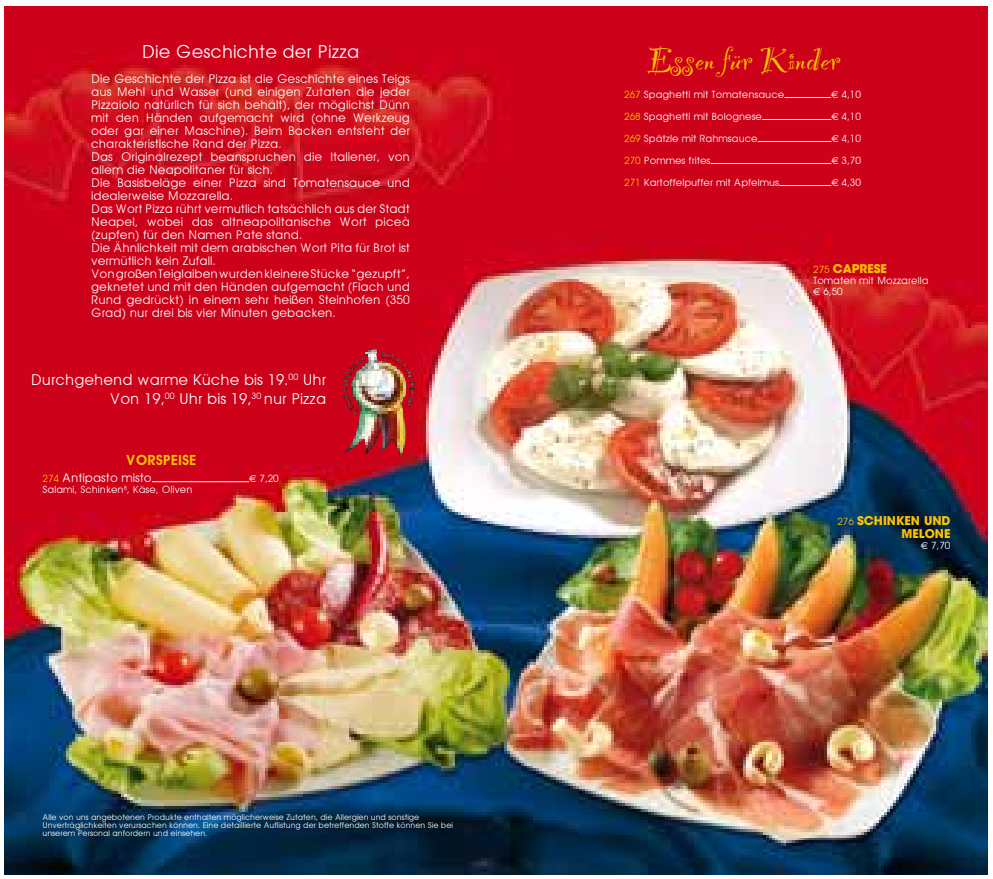
<style>
.page{position:relative;width:993px;height:879px;background:#fff}
.page>*{position:absolute;margin:0;border:0;box-sizing:border-box;transform-origin:0 0}
.t1{font:40px "Party Let Plain";color:#fcc400}
.t2{font:18px "Avant Garde";color:#fff}
.t3{font:15px/19px "Avant Garde";color:#fff;text-align:right}
.t4{font:600 14px "Avant Garde";color:#fcc400}
.t5{font:12px/13px "Avant Garde";color:#fff}
.t6{font:700 12px/13px "ITC Avant Garde Std";color:#fcc400;text-align:right}
.t7{font:10px/11px "Avant Garde";color:#fff}
.t8{font:8px/8px "Avant Garde";color:#fff}
.s1{font-size:10px;color:#fcc400}
.s2{font-family:"Euro Sans"}
.s3{color:#fcc400}
.s4{font-family:"Avant Garde";font-weight:400;font-size:10px}
</style>
<div class="page">
<img style="left:4px;top:7px;width:982px;height:868px">
<img style="left:353px;top:349px;width:21px;height:25px">
<hr style="left:784px;top:97px;width:46px;height:1px;background:#fff">
<hr style="left:761px;top:119px;width:70px;height:1px;background:#fff">
<hr style="left:757px;top:141px;width:74px;height:1px;background:#fff">
<hr style="left:710px;top:163px;width:121px;height:1px;background:#fff">
<hr style="left:779px;top:185px;width:52px;height:1px;background:#fff">
<hr style="left:152px;top:481px;width:97px;height:1px;background:#fff">
<h2 class="t2" style="left:142px;top:41px;width:219px">Die Geschichte der Pizza</h2>
<p class="t5" style="left:91px;top:72px;width:320px">Die Geschichte der Pizza ist die Geschichte eines Teigs aus Mehl und Wasser (und einigen Zutaten die jeder Pizzaiolo natürlich für sich behält), der möglichst Dünn mit den Händen aufgemacht wird (ohne Werkzeug oder gar einer Maschine). Beim Backen entsteht der charakteristische Rand der Pizza.<br>Das Originalrezept beanspruchen die Italiener, von allem die Neapolitaner für sich.<br>Die Basisbeläge einer Pizza sind Tomatensauce und idealerweise Mozzarella.<br>Das Wort Pizza rührt vermutlich tatsächlich aus der Stadt Neapel, wobei das altneapolitanische Wort piceà (zupfen) für den Namen Pate stand.<br>Die Ähnlichkeit mit dem arabischen Wort Pita für Brot ist vermütlich kein Zufall.<br>Von großen Teiglaiben wurden kleinere Stücke “gezupft”, geknetet und mit den Händen aufgemacht (Flach und Rund gedrückt) in einem sehr heißen Steinhofen (350<br>Grad) nur drei bis vier Minuten gebacken.</p>
<p class="t3" style="left:31px;top:370px;width:297px">Durchgehend warme Küche bis 19.<sup>00</sup> Uhr<br>Von 19,<sup>00</sup> Uhr bis 19,<sup>30</sup> nur Pizza</p>
<p class="t4" style="left:126px;top:452px;width:72px">VORSPEISE</p>
<p class="t5" style="left:43px;top:471px;width:111px"><span class="s1">274</span> Antipasto misto</p>
<p class="t7" style="left:249px;top:473px;width:31px"><span class="s2">€</span> 7,20</p>
<p class="t7" style="left:43px;top:484px;width:151px">Salami, Schinken<sup>8</sup>, Käse, Oliven</p>
<p class="t8" style="left:43px;top:813px;width:412px">Alle von uns angebotenen Produkte enthalten möglicherweise Zutaten, die Allergien und sonstige<br>Unverträglichkeiten verursachen können. Eine detaillierte Auflistung der betreffenden Stoffe können Sie bei unserem Personal anfordern und einsehen.</p>
<h1 class="t1" style="left:646px;top:32px;width:195px">Essen für Kinder</h1>
<p class="t7" style="left:624px;top:89px;width:162px"><span class="s3">267</span> Spaghetti mit Tomatensauce</p>
<p class="t7" style="left:830px;top:89px;width:31px"><span class="s2">€</span> 4,10</p>
<p class="t7" style="left:624px;top:111px;width:139px"><span class="s3">268</span> Spaghetti mit Bolognese</p>
<p class="t7" style="left:831px;top:111px;width:31px"><span class="s2">€</span> 4,10</p>
<p class="t7" style="left:624px;top:133px;width:135px"><span class="s3">269</span> Spätzle mit Rahmsauce</p>
<p class="t7" style="left:831px;top:133px;width:31px"><span class="s2">€</span> 4,10</p>
<p class="t7" style="left:624px;top:155px;width:88px"><span class="s3">270</span> Pommes frites</p>
<p class="t7" style="left:831px;top:155px;width:31px"><span class="s2">€</span> 3,70</p>
<p class="t7" style="left:624px;top:177px;width:156px"><span class="s3">271</span> Kartoffelpuffer mit Apfelmus</p>
<p class="t7" style="left:831px;top:177px;width:31px"><span class="s2">€</span> 4,30</p>
<p class="t6" style="left:812px;top:262px;width:75px"><span class="s4">275</span> CAPRESE</p>
<p class="t7" style="left:812px;top:275px;width:117px">Tomaten mit Mozzarella<br><span class="s2">A</span> 6,50</p>
<p class="t6" style="left:837px;top:514px;width:114px"><span class="s4">276</span> SCHINKEN UND<br>MELONE</p>
<p class="t7" style="left:920px;top:540px;width:31px"><span class="s2">€</span> 7,70</p>
</div>
